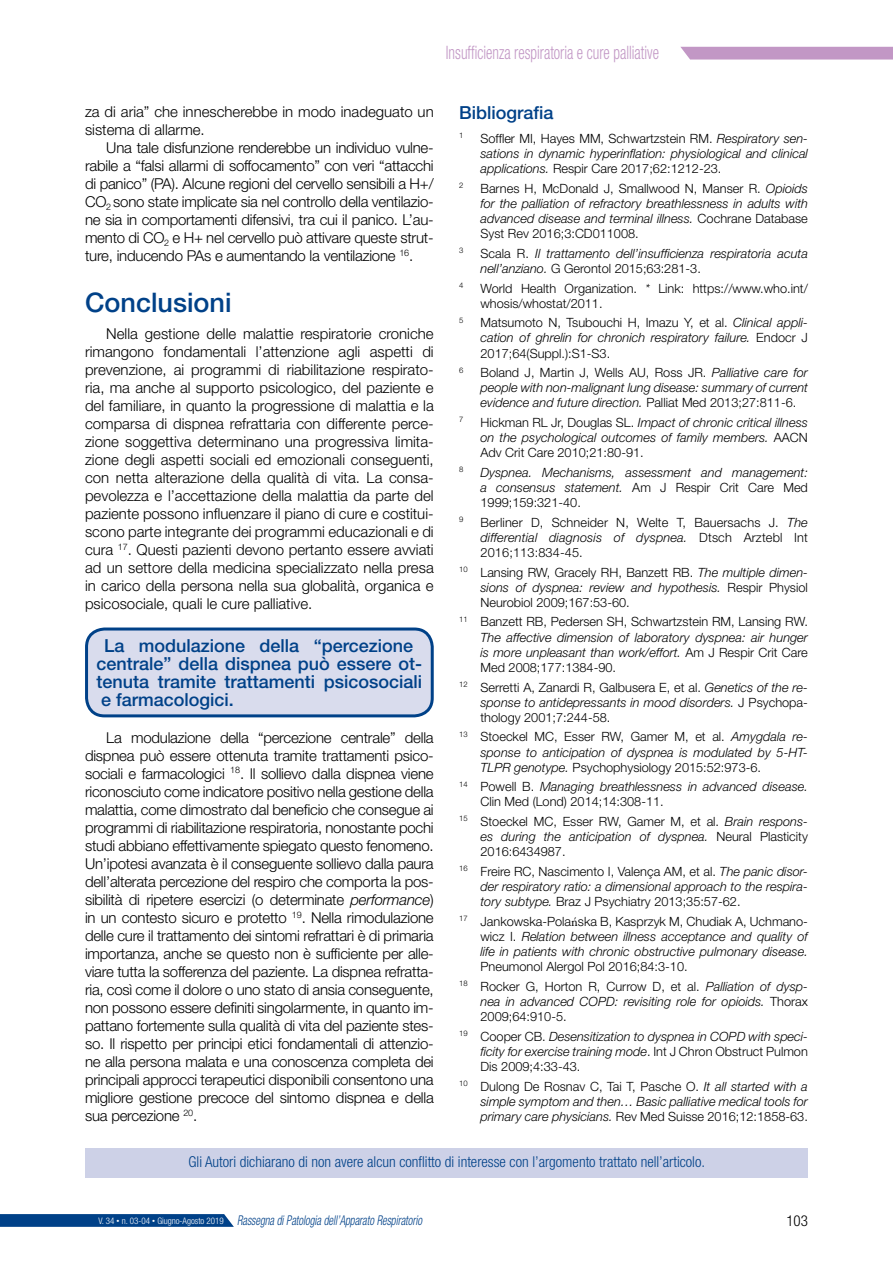
<style>
.page{position:relative;width:893px;height:1263px;background:#fff}
.page>*{position:absolute;margin:0;border:0;box-sizing:border-box;transform-origin:0 0}
.t1{font:500 27px "Helvetica Neue LT Std";color:#004188}
.t2{font:300 condensed 18.45px "Helvetica Neue LT Std";color:#c297c5;scale:.8 1}
.t3{font:500 18px/18px "Helvetica Neue LT Std";color:#004188}
.t4{font:300 15px/18px "Helvetica Neue LT Std";color:#000;text-align:justify}
.t5{font:300 condensed 15px "Helvetica Neue LT Std";color:#004188}
.t6{font:300 condensed 15px "Helvetica Neue LT Std";color:#000}
.t7{font:italic 300 condensed 13.5px "Helvetica Neue LT Std";color:#004188;scale:.8 1}
.t8{font:italic 300 12.75px/15.1px "Helvetica Neue LT Std";color:#000;text-align:justify}
.t9{font:300 12.75px/15.1px "Helvetica Neue LT Std";color:#000;text-align:justify}
.t10{font:300 7.65px "Helvetica Neue LT Std";color:#000}
.s1{font-style:italic}
.s2{font-style:normal}
.s3{font-family:"Junicode";font-weight:400;font-style:normal}
.s4{font-style:normal;font-size:9px;color:#fff}
.s5{font-style:normal;font-size:6px;color:#fff}
</style>
<div class="page">
<svg style="left:680px;top:47px;width:213px;height:13px;background:#c59dc8"></svg>
<svg style="left:0;top:1214px;width:234px;height:13px;background:#09488c"></svg>
<div style="left:87px;top:629px;width:345px;height:87px;background:#d9dced;border-radius:18px"></div>
<div style="left:85px;top:627px;width:349px;height:90px;border:3px solid #004188;border-radius:18px"></div>
<div style="left:85px;top:1148px;width:723px;height:30px;background:#cdd1e7"></div>
<p class="t2" style="left:446px;top:42px;width:268px">Insufficienza respiratoria e cure palliative</p>
<p class="t4" style="left:85px;top:102px;width:350px">za di aria” che innescherebbe in modo inadeguato un sistema di allarme.</p>
<p class="t4" style="left:85px;top:138px;width:350px;text-indent:21px">Una tale disfunzione renderebbe un individuo vulne&shy;rabile a “falsi allarmi di soffocamento” con veri “attacchi di panico” (PA). Alcune regioni del cervello sensibili a H+/ CO<sub>2</sub> sono state implicate sia nel controllo della ventilazio&shy;ne sia in comportamenti difensivi, tra cui il panico. L’au&shy;mento di CO<sub>2</sub> e H+ nel cervello può attivare queste strut&shy;ture, inducendo PAs e aumentando la ventilazione <sup>16</sup>.</p>
<h1 class="t1" style="left:85px;top:287px;width:148px">Conclusioni</h1>
<p class="t4" style="left:85px;top:324px;width:350px;text-indent:21px">Nella gestione delle malattie respiratorie croniche rimangono fondamentali l’attenzione agli aspetti di prevenzione, ai programmi di riabilitazione respirato&shy;ria, ma anche al supporto psicologico, del paziente e del familiare, in quanto la progressione di malattia e la comparsa di dispnea refrattaria con differente perce&shy;zione soggettiva determinano una progressiva limita&shy;zione degli aspetti sociali ed emozionali conseguenti, con netta alterazione della qualità di vita. La consa&shy;pevolezza e l’accettazione della malattia da parte del paziente possono influenzare il piano di cure e costitui&shy;scono parte integrante dei programmi educazionali e di cura <sup>17</sup>. Questi pazienti devono pertanto essere avviati ad un settore della medicina specializzato nella presa in carico della persona nella sua globalità, organica e psicosociale, quali le cure palliative.</p>
<p class="t3" style="left:97px;top:636px;width:327px;text-indent:8px">La modulazione della “percezione centrale” della dispnea può essere ot&shy;tenuta tramite trattamenti psicosociali e farmacologici.</p>
<p class="t4" style="left:85px;top:728px;width:350px;text-indent:21px">La modulazione della “percezione centrale” della dispnea può essere ottenuta tramite trattamenti psico&shy;sociali e farmacologici <sup>18</sup>. Il sollievo dalla dispnea viene riconosciuto come indicatore positivo nella gestione della malattia, come dimostrato dal beneficio che consegue ai programmi di riabilitazione respiratoria, nonostante pochi studi abbiano effettivamente spiegato questo fenomeno.<br>Un’ipotesi avanzata è il conseguente sollievo dalla paura dell’alterata percezione del respiro che comporta la pos&shy;sibilità di ripetere esercizi (o determinate <span class="s1">performance</span>) in un contesto sicuro e protetto <sup>19</sup>. Nella rimodulazione delle cure il trattamento dei sintomi refrattari è di primaria importanza, anche se questo non è sufficiente per alle&shy;viare tutta la sofferenza del paziente. La dispnea refratta&shy;ria, così come il dolore o uno stato di ansia conseguente, non possono essere definiti singolarmente, in quanto im&shy;pattano fortemente sulla qualità di vita del paziente stes&shy;so. Il rispetto per principi etici fondamentali di attenzio&shy;ne alla persona malata e una conoscenza completa dei principali approcci terapeutici disponibili consentono una migliore gestione precoce del sintomo dispnea e della sua percezione <sup>20</sup>.</p>
<p class="t3" style="left:459px;top:104px;width:96px">Bibliografia</p>
<p class="t10" style="left:459px;top:131px;width:6px">1</p>
<p class="t8" style="left:480px;top:131px;width:329px"><span class="s2">Soffler MI, Hayes MM, Schwartzstein RM.</span> Respiratory sen&shy;sations in dynamic hyperinflation: physiological and clinical applications. <span class="s2">Respir Care 2017;62:1212-23.</span></p>
<p class="t10" style="left:459px;top:181px;width:6px">2</p>
<p class="t8" style="left:480px;top:180px;width:329px"><span class="s2">Barnes H, McDonald J, Smallwood N, Manser R.</span> Opioids for the palliation of refractory breathlessness in adults with advanced disease and terminal illness. <span class="s2">Cochrane Database Syst Rev 2016;3:CD011008.</span></p>
<p class="t10" style="left:459px;top:246px;width:6px">3</p>
<p class="t8" style="left:480px;top:246px;width:329px"><span class="s2">Scala R.</span> Il trattamento dell’insufficienza respiratoria acuta nell’anziano. <span class="s2">G Gerontol 2015;63:281-3.</span></p>
<p class="t10" style="left:459px;top:281px;width:6px">4</p>
<p class="t9" style="left:480px;top:280px;width:329px">World Health Organization. <span class="s1">*</span> Link: https://www.who.int/ whosis/whostat/2011.</p>
<p class="t10" style="left:459px;top:315px;width:6px">5</p>
<p class="t9" style="left:480px;top:315px;width:329px">Matsumoto N, Tsubouchi H, Imazu Y, et al. <span class="s1">Clinical appli&shy;cation of ghrelin for chronich respiratory failure.</span> Endocr J 2017;64(Suppl.):S1-S3.</p>
<p class="t10" style="left:459px;top:365px;width:6px">6</p>
<p class="t8" style="left:480px;top:365px;width:329px"><span class="s2">Boland J, Martin J, Wells AU, Ross JR.</span> Palliative care for people with non-malignant lung disease: summary of current evidence and future direction. <span class="s2">Palliat Med 2013;27:811-6.</span></p>
<p class="t10" style="left:459px;top:415px;width:6px">7</p>
<p class="t8" style="left:480px;top:415px;width:329px"><span class="s2">Hickman RL Jr, Douglas SL.</span> Impact of chronic critical illness on the psychological outcomes of family members. <span class="s2">AACN Adv Crit Care 2010;21:80-91.</span></p>
<p class="t10" style="left:459px;top:465px;width:6px">8</p>
<p class="t8" style="left:480px;top:464px;width:329px">Dyspnea. Mechanisms, assessment and management: a consensus statement. <span class="s2">Am J Respir Crit Care Med 1999;159:321-40.</span></p>
<p class="t10" style="left:459px;top:515px;width:6px">9</p>
<p class="t9" style="left:480px;top:514px;width:329px">Berliner D, Schneider N, Welte T, Bauersachs J. <span class="s1">The differential diagnosis of dyspnea.</span> Dtsch Arztebl Int 2016;113:834-45.</p>
<p class="t9" style="left:480px;top:564px;width:329px;text-indent:-21px"><sup>10</sup> Lansing RW, Gracely RH, Banzett RB. <span class="s1">The multiple dimen&shy;sions of dyspnea: review and hypothesis.</span> Respir Physiol Neurobiol 2009;167:53-60.</p>
<p class="t9" style="left:480px;top:614px;width:329px;text-indent:-21px"><sup>11</sup> Banzett RB, Pedersen SH, Schwartzstein RM, Lansing RW.<br><span class="s1">The affective dimension of laboratory dyspnea: air hunger is more unpleasant than work/effort.</span> Am J Respir Crit Care Med 2008;177:1384-90.</p>
<p class="t9" style="left:480px;top:679px;width:329px;text-indent:-21px"><sup>12</sup> Serretti A, Zanardi R, Galbusera E, et al. <span class="s1">Genetics of the re&shy;sponse to antidepressants in mood disorders.</span> J Psychopa&shy;thology 2001;7:244-58.</p>
<p class="t8" style="left:480px;top:729px;width:329px;text-indent:-21px"><sup>13</sup> <span class="s2">Stoeckel MC, Esser RW, Gamer M, et al.</span> Amygdala re&shy;sponse to anticipation of dyspnea is modulated by 5-HT-TLPR genotype. <span class="s2">Psychophysiology 2015:52:973-6.</span></p>
<p class="t8" style="left:480px;top:779px;width:329px;text-indent:-21px"><sup>14</sup> <span class="s2">Powell B.</span> Managing breathlessness in advanced disease.<br><span class="s2">Clin Med (Lond) 2014;14:308-11.</span></p>
<p class="t9" style="left:480px;top:813px;width:329px;text-indent:-21px"><sup>15</sup> Stoeckel MC, Esser RW, Gamer M, et al. <span class="s1">Brain respons&shy;es during the anticipation of dyspnea.</span> Neural Plasticity 2016:6434987.</p>
<p class="t8" style="left:480px;top:863px;width:329px;text-indent:-21px"><sup>16</sup> <span class="s2">Freire RC, Nascimento I, Valença AM, et al.</span> The panic disor&shy;der respiratory ratio: a dimensional approach to the respira&shy;tory subtype. <span class="s2">Braz J Psychiatry 2013;35:57-62.</span></p>
<p class="t8" style="left:480px;top:913px;width:329px;text-indent:-21px"><sup>17</sup> <span class="s2">Jankowska-Pola</span><span class="s3">ń</span><span class="s2">ska B, Kasprzyk M, Chudiak A, Uchmano&shy;wicz I.</span> Relation between illness acceptance and quality of life in patients with chronic obstructive pulmonary disease.</p>
<p class="t9" style="left:459px;top:957px;width:350px;line-height:19.5px;text-indent:21px">Pneumonol Alergol Pol 2016;84:3-10.<br><sup>18</sup> Rocker G, Horton R, Currow D, et al. <span class="s1">Palliation of dysp-</span></p>
<p class="t8" style="left:480px;top:994px;width:329px">nea in advanced COPD: revisiting role for opioids. <span class="s2">Thorax<br>2009;64:910-5.</span></p>
<p class="t8" style="left:480px;top:1028px;width:329px;text-indent:-21px"><sup>19</sup> <span class="s2">Cooper CB.</span> Desensitization to dyspnea in COPD with speci&shy;ficity for exercise training mode<span class="s2">. Int J Chron Obstruct Pulmon Dis 2009;4:33-43.</span></p>
<p class="t8" style="left:480px;top:1078px;width:329px;text-indent:-21px"><sup>10</sup> <span class="s2">Dulong De Rosnav C, Tai T, Pasche O.</span> It all started with a simple symptom and then… Basic palliative medical tools for primary care physicians. <span class="s2">Rev Med Suisse 2016;12:1858-63.</span></p>
<p class="t5" style="left:189px;top:1153px;width:518px">Gli Autori dichiarano di non avere alcun conflitto di interesse con l’argomento trattato nell’articolo.</p>
<p class="t7" style="left:98px;top:1212px;width:406px"><span class="s4">V. 34</span> <span class="s5">•</span> <span class="s4">n. 03-04</span> <span class="s5">•</span> <span class="s4">Giugno-Agosto 2019</span> Rassegna di Patologia dell’Apparato Respiratorio</p>
<p class="t6" style="left:786px;top:1212px;width:23px">103</p>
</div>
